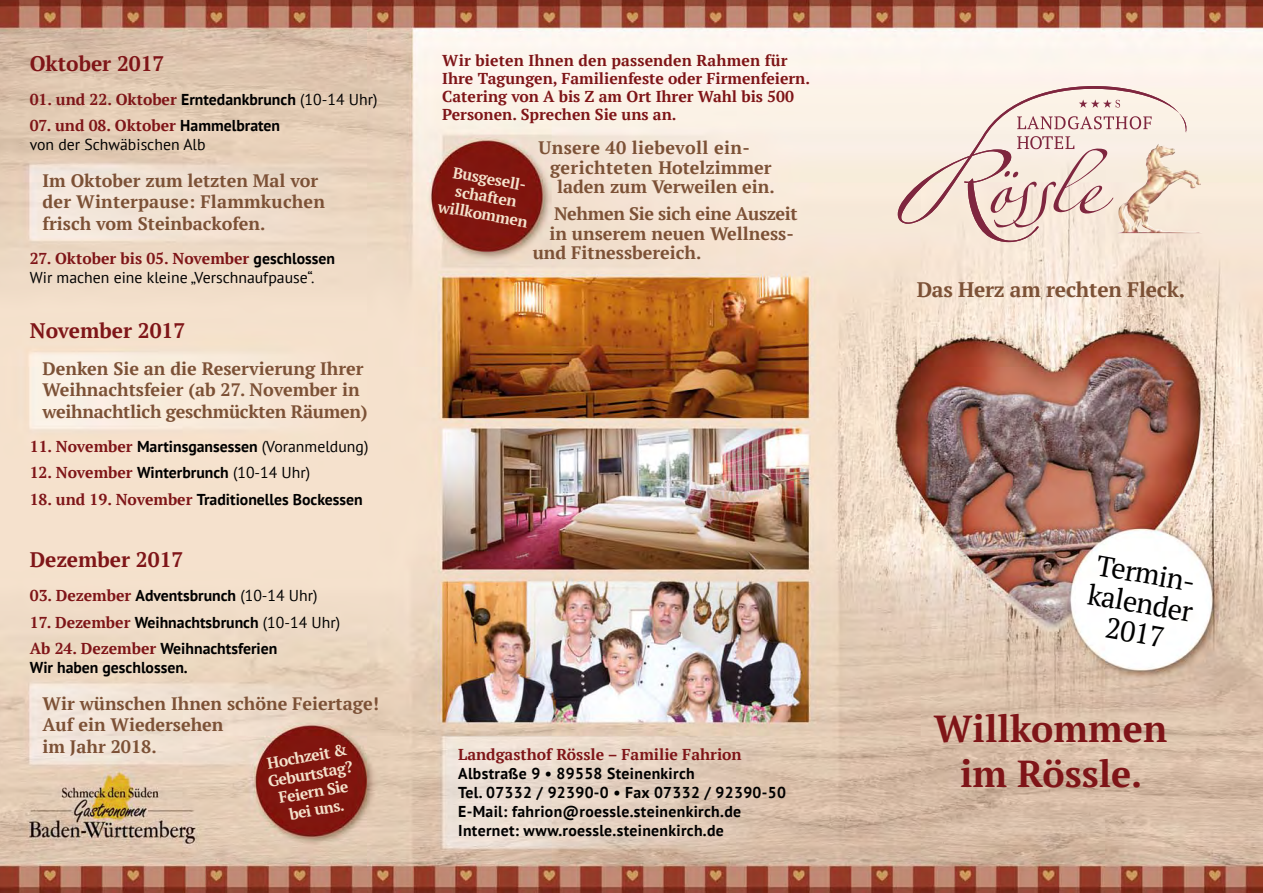
<style>
.page{position:relative;width:1263px;height:893px;background:#fff}
.page>*{position:absolute;margin:0;border:0;box-sizing:border-box;transform-origin:0 0}
.t1{font:700 37.5px/45px "PT Serif";color:#7f1518;text-align:center}
.t2{font:28.5px/30px "PT Serif";color:#000;text-align:center}
.t3{font:700 21px "PT Serif";color:#7f1518}
.t4{font:700 21px "PT Serif";letter-spacing:-.01em;color:#7c5136}
.t5{font:700 18px/21.6px "PT Serif";color:#7c5136}
.t6{font:700 18px "PT Serif";letter-spacing:-.02em;color:#7c5136}
.t7{font:700 18px "PT Serif";letter-spacing:.02em;color:#7c5136}
.t8{font:700 15.75px/18px "PT Serif";color:#7f1518}
.t9{font:700 15.75px/26.4px "PT Sans";color:#000}
.t10{font:700 15.75px/18.9px "PT Sans";letter-spacing:.02em;color:#000}
.t11{font:700 15.75px/18px "PT Serif";color:#f4e1cb;text-align:center}
.t12{font:15.75px "PT Sans";color:#000}
.s1{font-family:"PT Sans";color:#000}
.s2{font-family:"PT Sans";font-weight:400;color:#000}
.s3{font-family:"PT Serif";color:#7f1518}
.s4{font-weight:400}
</style>
<div class="page">
<img style="left:0;top:0;width:1263px;height:893px">
<svg style="left:898px;top:86px;width:299px;height:156px;background:#eeddd3"></svg>
<svg style="left:990px;top:136px;width:123px;height:92px;background:#e6cfc7"></svg>
<img style="left:1118px;top:144px;width:84px;height:89px">
<svg style="left:1079px;top:99px;width:41px;height:9px"></svg>
<p class="t3" style="left:30px;top:49px;width:136px">Oktober 2017</p>
<p class="t8" style="left:30px;top:90px;width:349px">01. und 22. Oktober <span class="s1">Erntedankbrunch</span> <span class="s2">(10-14 Uhr)</span></p>
<p class="t8" style="left:30px;top:116px;width:252px">07. und 08. Oktober <span class="s1">Hammelbraten</span></p>
<p class="t12" style="left:30px;top:134px;width:177px">von der Schwäbischen Alb</p>
<p class="t5" style="left:43px;top:169px;width:284px">Im Oktober zum letzten Mal vor der Winterpause: Flammkuchen frisch vom Steinbackofen.</p>
<p class="t8" style="left:30px;top:249px;width:307px">27. Oktober bis 05. November <span class="s1">geschlossen</span></p>
<p class="t12" style="left:30px;top:267px;width:286px">Wir machen eine kleine „Verschnaufpause“.</p>
<p class="t3" style="left:30px;top:316px;width:157px">November 2017</p>
<p class="t5" style="left:43px;top:357px;width:327px">Denken Sie an die Reservierung Ihrer<br>Weihnachtsfeier (ab 27. November in weihnachtlich geschmückten Räumen)</p>
<p class="t9" style="left:30px;top:433px;width:340px"><span class="s3">11. November</span> Martinsgansessen <span class="s4">(Voranmeldung)</span></p>
<p class="t9" style="left:30px;top:459px;width:282px"><span class="s3">12. November</span> Winterbrunch <span class="s4">(10-14 Uhr)</span></p>
<p class="t9" style="left:30px;top:486px;width:335px"><span class="s3">18. und 19. November</span> Traditionelles Bockessen</p>
<p class="t8" style="left:442px;top:51px;width:369px">Wir bieten Ihnen den passenden Rahmen für Ihre Tagungen, Familienfeste oder Firmenfeiern.<br>Catering von A bis Z am Ort Ihrer Wahl bis 500<br>Personen. Sprechen Sie uns an.</p>
<p class="t7" style="left:538px;top:135px;width:213px">Unsere 40 liebevoll ein-</p>
<p class="t5" style="left:550px;top:156px;width:223px">gerichteten Hotelzimmer</p>
<p class="t5" style="left:557px;top:176px;width:219px">laden zum Verweilen ein.</p>
<p class="t6" style="left:554px;top:201px;width:245px">Nehmen Sie sich eine Auszeit</p>
<p class="t5" style="left:549px;top:222px;width:246px">in unserem neuen Wellness-</p>
<p class="t5" style="left:533px;top:242px;width:170px">und Fitnessbereich.</p>
<p class="t11" style="left:446px;top:161px;width:93px;rotate:10deg">Busgesell&shy;schaften willkommen</p>
<p class="t3" style="left:30px;top:545px;width:155px">Dezember 2017</p>
<p class="t9" style="left:30px;top:582px;width:289px"><span class="s3">03. Dezember</span> Adventsbrunch <span class="s4">(10-14 Uhr)</span></p>
<p class="t9" style="left:30px;top:609px;width:312px"><span class="s3">17. Dezember</span> Weihnachtsbrunch <span class="s4">(10-14 Uhr)<br></span><span class="s3">Ab 24. Dezember</span> Weihnachtsferien</p>
<p class="t9" style="left:30px;top:654px;width:160px">Wir haben geschlossen.</p>
<p class="t5" style="left:43px;top:692px;width:338px">Wir wünschen Ihnen schöne Feiertage!<br>Auf ein Wiedersehen<br>im Jahr 2018.</p>
<p class="t11" style="left:263px;top:755px;width:87px;rotate:-10deg">Hochzeit &amp;<br>Geburtstag?<br>Feiern Sie bei uns.</p>
<p class="t8" style="left:458px;top:745px;width:285px">Landgasthof Rössle – Familie Fahrion</p>
<p class="t10" style="left:458px;top:764px;width:329px">Albstraße 9 • 89558 Steinenkirch<br>Tel. 07332 / 92390-0 • Fax 07332 / 92390-50<br>E-Mail: fahrion@roessle.steinenkirch.de Internet: www.roessle.steinenkirch.de</p>
<p class="t4" style="left:917px;top:276px;width:270px">Das Herz am rechten Fleck.</p>
<h2 class="t2" style="left:1096px;top:549px;width:108px;rotate:10deg">Termin&shy;kalender<br>2017</h2>
<h1 class="t1" style="left:934px;top:705px;width:235px">Willkommen im Rössle.</h1>
</div>
